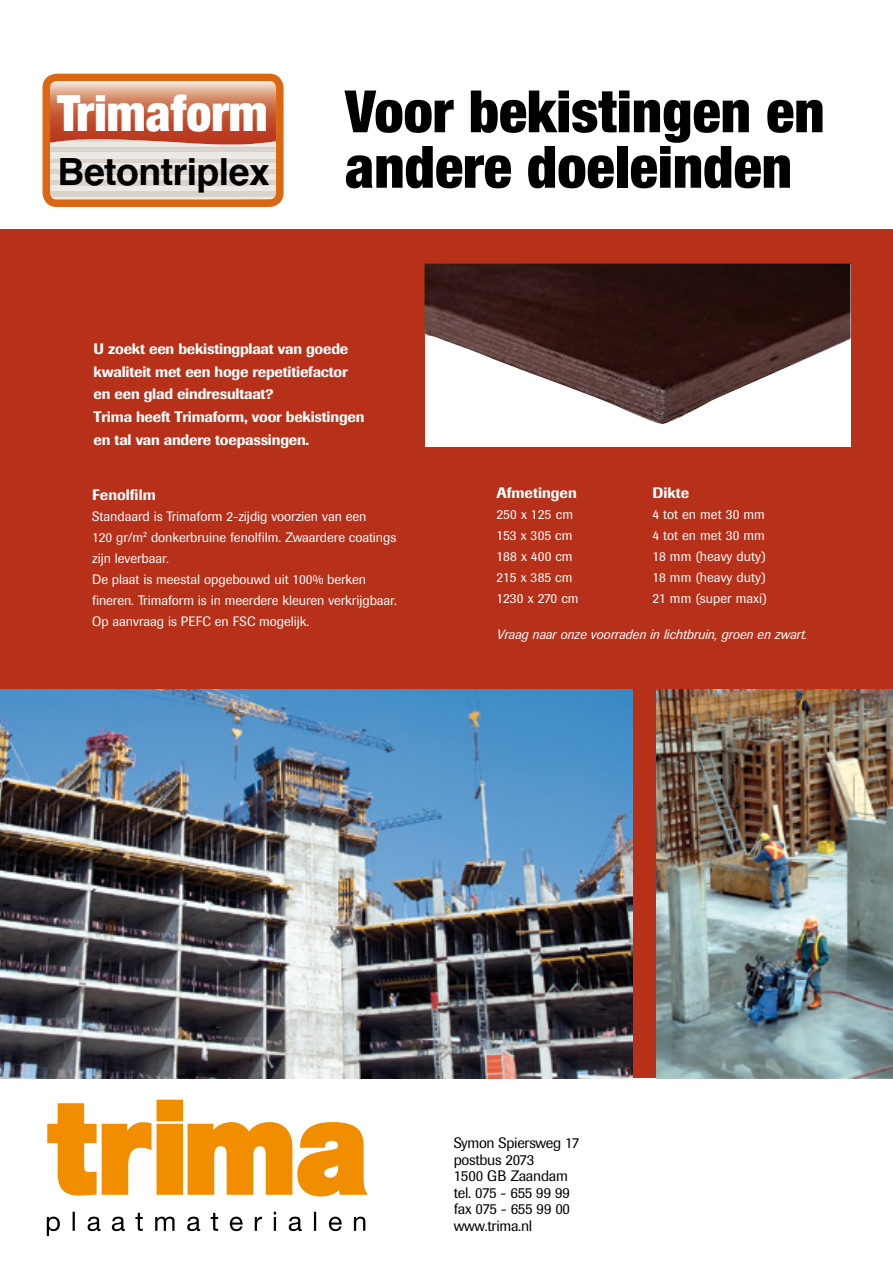
<style>
.page{position:relative;width:893px;height:1263px;background:#fff}
.page>*{position:absolute;margin:0;border:0;box-sizing:border-box;transform-origin:0 0}
.t1{font:900 condensed 58.35px/55.5px "Helvetica Neue";color:#000}
.t2{font:900 condensed 49.95px "Helvetica Neue";color:#fff}
.t3{font:700 37.5px "Helvetica";letter-spacing:-.015em;color:#000}
.t4{font:500 15px/22.5px "Imago";letter-spacing:-.015em;color:#fff}
.t5{font:15px/16.5px "Imago";letter-spacing:-.02em;color:#000}
.t6{font:13.5px/21px "Imago";letter-spacing:-.005em;color:#fff}
.t7{font:italic 13.5px "Imago";color:#fff}
</style>
<div class="page">
<div style="left:0;top:229px;width:893px;height:849px;background:#b7311a"></div>
<div style="left:425px;top:264px;width:425px;height:182px;background:#fff"></div>
<img style="left:425px;top:264px;width:425px;height:160px">
<svg style="left:47px;top:1103px;width:104px;height:92px"></svg>
<svg style="left:157px;top:1100px;width:211px;height:96px"></svg>
<svg style="left:47px;top:1212px;width:318px;height:24px"></svg>
<img style="left:0;top:690px;width:633px;height:388px">
<img style="left:657px;top:690px;width:236px;height:388px">
<svg style="left:43px;top:74px;width:241px;height:133px"></svg>
<div style="left:60px;top:159px;width:209px;height:5px;background:#d9d3cc"></div>
<div style="left:60px;top:164px;width:209px;height:5px;background:#ece9e5"></div>
<div style="left:60px;top:169px;width:209px;height:6px;background:#d9d3cc"></div>
<div style="left:60px;top:175px;width:209px;height:5px;background:#ece9e5"></div>
<div style="left:60px;top:180px;width:209px;height:6px;background:#d9d3cc"></div>
<div style="left:60px;top:186px;width:209px;height:5px;background:#ece9e5"></div>
<hr style="left:60px;top:191px;width:209px;height:2px;background:#d9d3cc">
<hr style="left:60px;top:158px;width:209px;height:1px;background:#ece9e5">
<h2 class="t2" style="left:57px;top:83px;width:212px">Trimaform</h2>
<h3 class="t3" style="left:58px;top:142px;width:214px">Betontriplex</h3>
<h1 class="t1" style="left:345px;top:83px;width:481px">Voor bekistingen en andere doeleinden</h1>
<p class="t4" style="left:94px;top:338px;width:272px">U zoekt een bekistingplaat van goede kwaliteit met een hoge repetitiefactor en een glad eindresultaat?<br>Trima heeft Trimaform, voor bekistingen en tal van andere toepassingen.</p>
<p class="t4" style="left:92px;top:483px;width:65px">Fenolfilm</p>
<p class="t6" style="left:92px;top:506px;width:306px">Standaard is Trimaform 2-zijdig voorzien van een<br>120 gr/m<sup>2</sup> donkerbruine fenolfilm. Zwaardere coatings zijn leverbaar.<br>De plaat is meestal opgebouwd uit 100% berken fineren. Trimaform is in meerdere kleuren verkrijgbaar.<br>Op aanvraag is PEFC en FSC mogelijk.</p>
<p class="t4" style="left:496px;top:481px;width:82px">Afmetingen</p>
<p class="t4" style="left:652px;top:481px;width:38px">Dikte</p>
<p class="t6" style="left:496px;top:503px;width:78px">250 x 125 cm</p>
<p class="t6" style="left:652px;top:503px;width:114px">4 tot en met 30 mm</p>
<p class="t6" style="left:496px;top:524px;width:77px">153 x 305 cm</p>
<p class="t6" style="left:652px;top:524px;width:114px">4 tot en met 30 mm</p>
<p class="t6" style="left:496px;top:545px;width:78px">188 x 400 cm</p>
<p class="t6" style="left:652px;top:545px;width:115px">18 mm (heavy duty)</p>
<p class="t6" style="left:496px;top:566px;width:77px">215 x 385 cm</p>
<p class="t6" style="left:652px;top:566px;width:115px">18 mm (heavy duty)</p>
<p class="t6" style="left:496px;top:587px;width:84px">1230 x 270 cm</p>
<p class="t6" style="left:652px;top:587px;width:116px">21 mm (super maxi)</p>
<p class="t7" style="left:496px;top:626px;width:312px">Vraag naar onze voorraden in lichtbruin, groen en zwart.</p>
<p class="t5" style="left:454px;top:1135px;width:127px">Symon Spiersweg 17 postbus 2073<br>1500 GB Zaandam tel. 075 - 655 99 99 fax 075 - 655 99 00 www.trima.nl</p>
</div>
